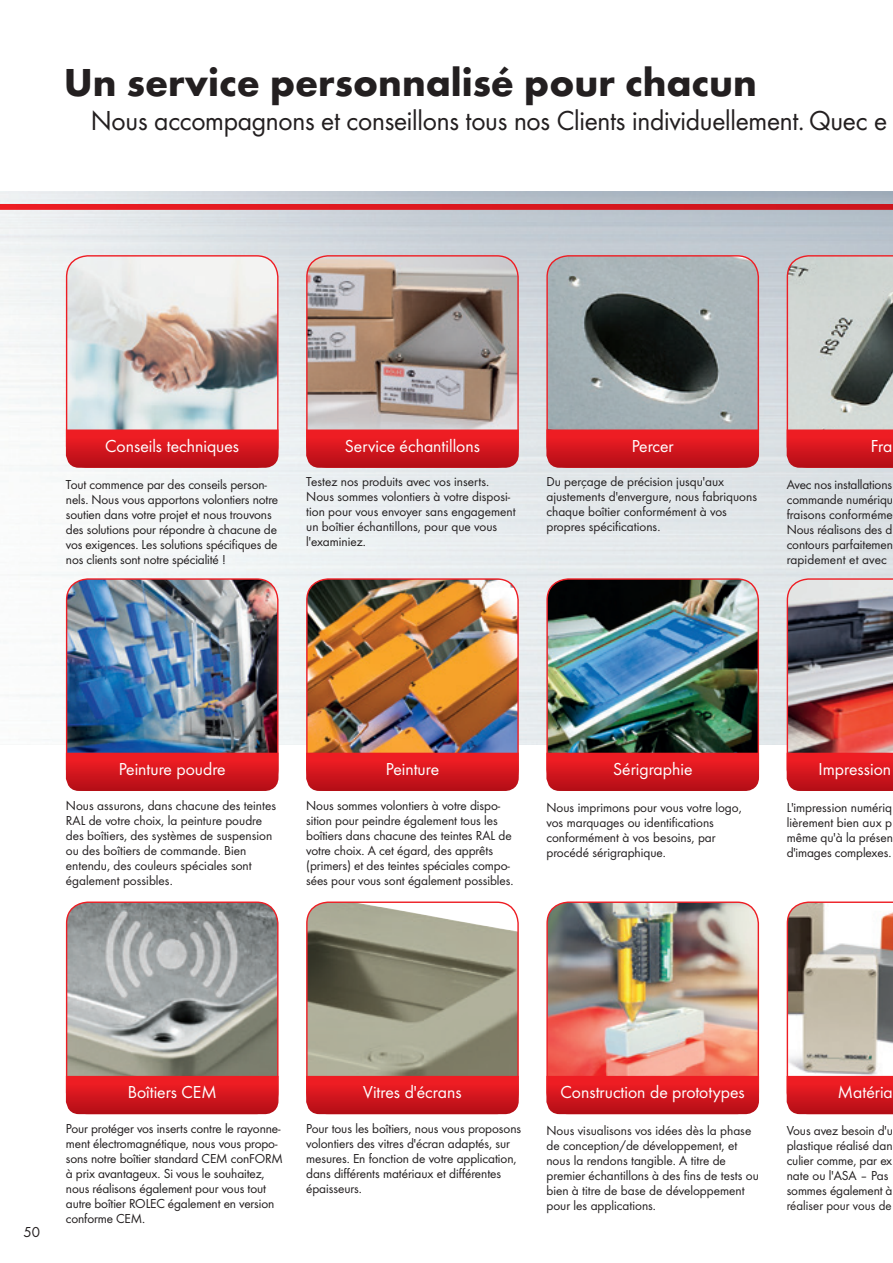
<style>
.page{position:relative;width:893px;height:1263px;background:#fff}
.page>*{position:absolute;margin:0;border:0;box-sizing:border-box;transform-origin:0 0}
.t1{font:700 40.5px "Futura";color:#231f20}
.t2{font:28.5px "Futura Boo";letter-spacing:-.01em;color:#231f20}
.t3{font:18px "Futura Boo";color:#fff}
.t4{font:15px "Futura Boo";color:#231f20}
.t5{font:13.5px/15px "Futura Boo";letter-spacing:-.005em;color:#231f20}
</style>
<div class="page">
<img style="left:0;top:191px;width:893px;height:553px">
<img style="left:307px;top:256px;width:211px;height:172px">
<div style="left:306px;top:255px;width:213px;height:213px;border:1px solid #ee1d23;border-radius:21px"></div>
<svg style="left:305px;top:428px;width:215px;height:41px;background:#d6272d"></svg>
<img style="left:547px;top:256px;width:211px;height:172px">
<div style="left:546px;top:255px;width:213px;height:213px;border:1px solid #ee1d23;border-radius:21px"></div>
<svg style="left:545px;top:428px;width:215px;height:41px;background:#d3252c"></svg>
<svg style="left:786px;top:255px;width:107px;height:214px;background:#ba9a99"></svg>
<img style="left:67px;top:579px;width:211px;height:173px">
<div style="left:66px;top:578px;width:213px;height:213px;border:1px solid #ee1d23;border-radius:21px"></div>
<svg style="left:65px;top:752px;width:214px;height:39px;background:#d21b23"></svg>
<img style="left:307px;top:579px;width:211px;height:173px">
<div style="left:306px;top:578px;width:213px;height:213px;border:1px solid #ee1d23;border-radius:21px"></div>
<svg style="left:306px;top:752px;width:213px;height:39px;background:#d41a21"></svg>
<img style="left:547px;top:579px;width:211px;height:173px">
<div style="left:546px;top:578px;width:213px;height:213px;border:1px solid #ee1d23;border-radius:21px"></div>
<svg style="left:546px;top:752px;width:214px;height:39px;background:#d21a21"></svg>
<img style="left:786px;top:578px;width:107px;height:213px">
<img style="left:67px;top:256px;width:211px;height:172px">
<div style="left:66px;top:255px;width:213px;height:213px;border:1px solid #ee1d23;border-radius:21px"></div>
<svg style="left:65px;top:428px;width:214px;height:41px;background:#d6272e"></svg>
<img style="left:67px;top:903px;width:210px;height:172px">
<div style="left:66px;top:901px;width:213px;height:213px;border:1px solid #ee1d23;border-radius:21px"></div>
<svg style="left:65px;top:1075px;width:214px;height:40px;background:#d52127"></svg>
<img style="left:308px;top:903px;width:209px;height:172px">
<div style="left:306px;top:901px;width:213px;height:213px;border:1px solid #ee1d23;border-radius:21px"></div>
<svg style="left:306px;top:1075px;width:213px;height:40px;background:#d51f26"></svg>
<img style="left:548px;top:903px;width:209px;height:172px">
<div style="left:546px;top:901px;width:213px;height:213px;border:1px solid #ee1d23;border-radius:21px"></div>
<svg style="left:546px;top:1075px;width:214px;height:40px;background:#d71f26"></svg>
<svg style="left:786px;top:901px;width:107px;height:214px"></svg>
<svg style="left:0;top:204px;width:893px;height:5px;background:#dc181f"></svg>
<h1 class="t1" style="left:64px;top:57px;width:695px">Un service personnalisé pour chacun</h1>
<h2 class="t2" style="left:91px;top:104px;width:798px">Nous accompagnons et conseillons tous nos Clients individuellement. Quec e</h2>
<h3 class="t3" style="left:105px;top:435px;width:135px">Conseils techniques</h3>
<p class="t5" style="left:66px;top:476px;width:214px">Tout commence par des conseils person&shy;nels. Nous vous apportons volontiers notre soutien dans votre projet et nous trouvons des solutions pour répondre à chacune de vos exigences. Les solutions spécifiques de nos clients sont notre spécialité !</p>
<h3 class="t3" style="left:345px;top:435px;width:137px">Service échantillons</h3>
<h3 class="t3" style="left:632px;top:435px;width:43px">Percer</h3>
<h3 class="t3" style="left:871px;top:435px;width:23px">Fra</h3>
<p class="t5" style="left:306px;top:474px;width:211px">Testez nos produits avec vos inserts.<br>Nous sommes volontiers à votre disposi&shy;tion pour vous envoyer sans engagement un boîtier échantillons, pour que vous l'examiniez.</p>
<p class="t5" style="left:546px;top:474px;width:212px">Du perçage de précision jusqu'aux ajustements d'envergure, nous fabriquons chaque boîtier conformément à vos propres spécifications.</p>
<p class="t5" style="left:787px;top:476px;width:108px;text-align:justify">Avec nos installations commande numériqu fraisons conforméme Nous réalisons des d contours parfaitemen rapidement et avec</p>
<h3 class="t3" style="left:119px;top:758px;width:108px">Peinture poudre</h3>
<h3 class="t3" style="left:386px;top:758px;width:55px">Peinture</h3>
<h3 class="t3" style="left:613px;top:758px;width:81px">Sérigraphie</h3>
<h3 class="t3" style="left:819px;top:758px;width:74px">Impression</h3>
<p class="t5" style="left:66px;top:797px;width:212px">Nous assurons, dans chacune des teintes RAL de votre choix, la peinture poudre des boîtiers, des systèmes de suspension ou des boîtiers de commande. Bien entendu, des couleurs spéciales sont également possibles.</p>
<p class="t5" style="left:306px;top:797px;width:209px">Nous sommes volontiers à votre dispo&shy;sition pour peindre également tous les boîtiers dans chacune des teintes RAL de votre choix. A cet égard, des apprêts (primers) et des teintes spéciales compo&shy;sées pour vous sont également possibles.</p>
<p class="t5" style="left:546px;top:800px;width:197px">Nous imprimons pour vous votre logo, vos marquages ou identifications conformément à vos besoins, par procédé sérigraphique.</p>
<p class="t5" style="left:787px;top:800px;width:108px;text-align:justify">L'impression numériq lièrement bien aux p même qu'à la présen d'images complexes.</p>
<p class="t4" style="left:24px;top:1223px;width:18px">50</p>
<h3 class="t3" style="left:128px;top:1081px;width:90px">Boîtiers CEM</h3>
<h3 class="t3" style="left:363px;top:1081px;width:100px">Vitres d'écrans</h3>
<h3 class="t3" style="left:561px;top:1081px;width:186px">Construction de prototypes</h3>
<h3 class="t3" style="left:838px;top:1081px;width:56px">Matéria</h3>
<p class="t5" style="left:66px;top:1121px;width:219px">Pour protéger vos inserts contre le rayonne&shy;ment électromagnétique, nous vous propo&shy;sons notre boîtier standard CEM conFORM à prix avantageux. Si vous le souhaitez, nous réalisons également pour vous tout autre boîtier ROLEC également en version conforme CEM.</p>
<p class="t5" style="left:306px;top:1121px;width:217px">Pour tous les boîtiers, nous vous proposons volontiers des vitres d'écran adaptés, sur mesures. En fonction de votre application, dans différents matériaux et différentes épaisseurs.</p>
<p class="t5" style="left:546px;top:1123px;width:214px">Nous visualisons vos idées dès la phase de conception/de développement, et nous la rendons tangible. A titre de premier échantillons à des fins de tests ou bien à titre de base de développement pour les applications.</p>
<p class="t5" style="left:787px;top:1123px;width:108px">Vous avez besoin d'u plastique réalisé dan culier comme, par ex nate ou l'ASA – Pas sommes également à réaliser pour vous de</p>
</div>
